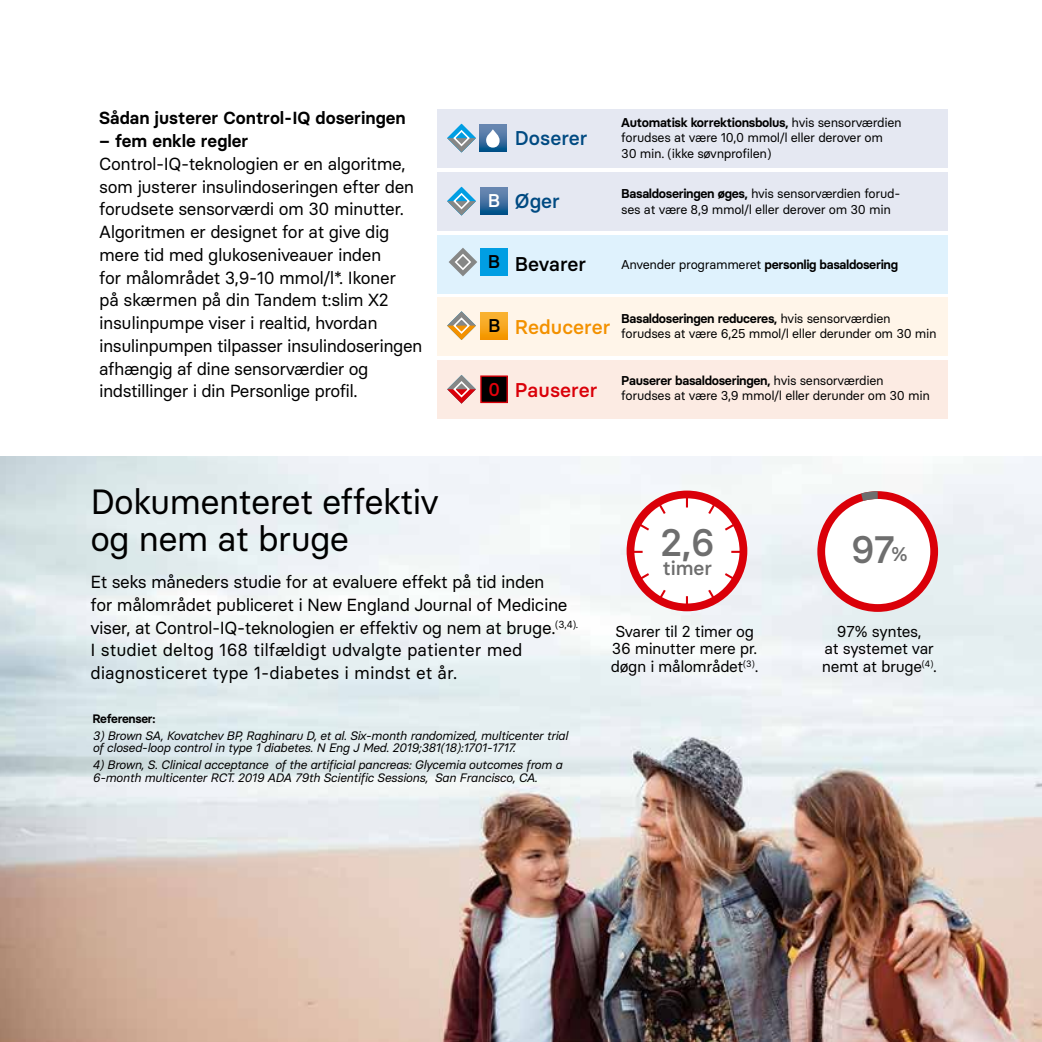
<style>
.page{position:relative;width:1042px;height:1042px;background:#fff}
.page>*{position:absolute;margin:0;border:0;box-sizing:border-box;transform-origin:0 0}
.t1{font:500 38.15px "Basier Circle";color:#6e6e6e}
.t2{font:35px/36.8px "Basier Circle";letter-spacing:-.025em;color:#000}
.t3{font:500 19.95px "Basier Circle";color:#004a82}
.t4{font:500 19.95px "Basier Circle";color:#f39100}
.t5{font:500 19.95px "Basier Circle";color:#da0009}
.t6{font:500 19.95px "Basier Circle";letter-spacing:-.005em;color:#000}
.t7{font:500 19.78px "Basier Circle";color:#6e6e6e}
.t8{font:500 18.38px "Basier Circle";color:#000}
.t9{font:500 18.38px "Basier Circle";color:#e3000b}
.t10{font:500 18.38px "Basier Circle";color:#fff}
.t11{font:17.5px/22.8px "Basier Circle";letter-spacing:-.025em;color:#000}
.t12{font:600 17.5px "Basier Circle";color:#000}
.t13{font:15.75px/17.5px "Basier Circle";letter-spacing:-.025em;color:#000;text-align:center}
.t14{font:12.78px/15.4px "Basier Circle";letter-spacing:-.025em;color:#000}
.t15{font:600 12.78px "Basier Circle";letter-spacing:-.025em;color:#000}
.t16{font:italic 12.25px/12.2px "Basier Circle";letter-spacing:-.025em;color:#000}
.t17{font:600 12.25px "Basier Circle";letter-spacing:-.025em;color:#000}
.s1{font-weight:600}
.s2{font-weight:400}
.s3{font-size:19.78px}
</style>
<div class="page">
<img style="left:0;top:456px;width:1042px;height:586px">
<div style="left:437px;top:297px;width:510px;height:59px;background:#fff5e9"></div>
<div style="left:437px;top:360px;width:510px;height:59px;background:#fcebe3"></div>
<div style="left:437px;top:235px;width:510px;height:58px;background:#dff2fd"></div>
<div style="left:437px;top:172px;width:510px;height:58px;background:#e5e8f2"></div>
<div style="left:437px;top:109px;width:510px;height:58px;background:#e5e8f2"></div>
<svg style="left:447px;top:124px;width:29px;height:28px"></svg>
<svg style="left:479px;top:125px;width:27px;height:27px"></svg>
<svg style="left:486px;top:129px;width:13px;height:19px"></svg>
<svg style="left:480px;top:312px;width:27px;height:27px"></svg>
<div style="left:481px;top:376px;width:26px;height:26px;background:#000"></div>
<div style="left:480px;top:375px;width:28px;height:28px;border:1px solid #da0009"></div>
<svg style="left:480px;top:188px;width:27px;height:27px"></svg>
<svg style="left:447px;top:311px;width:29px;height:29px"></svg>
<svg style="left:447px;top:375px;width:29px;height:29px"></svg>
<svg style="left:448px;top:248px;width:29px;height:28px"></svg>
<svg style="left:447px;top:187px;width:29px;height:28px"></svg>
<div style="left:480px;top:248px;width:27px;height:27px;background:#009ee3"></div>
<svg style="left:626px;top:490px;width:121px;height:121px"></svg>
<svg style="left:817px;top:487px;width:121px;height:125px"></svg>
<p class="t12" style="left:99px;top:107px;width:308px">Sådan justerer Control-IQ doseringen</p>
<p class="t12" style="left:99px;top:130px;width:151px">– fem enkle regler</p>
<p class="t11" style="left:99px;top:152px;width:325px">Control-IQ-teknologien er en algoritme, som justerer insulindoseringen efter den forudsete sensorværdi om 30 minutter.<br>Algoritmen er designet for at give dig mere tid med glukoseniveauer inden<br>for målområdet 3,9-10 mmol/l*. Ikoner<br>på skærmen på din Tandem t:slim X2 insulinpumpe viser i realtid, hvordan insulinpumpen tilpasser insulindoseringen afhængig af dine sensorværdier og indstillinger i din Personlige profil.</p>
<p class="t3" style="left:515px;top:126px;width:74px">Doserer</p>
<p class="t10" style="left:488px;top:189px;width:14px">B</p>
<p class="t3" style="left:515px;top:188px;width:47px">Øger</p>
<p class="t8" style="left:488px;top:250px;width:14px">B</p>
<p class="t6" style="left:515px;top:251px;width:73px">Bevarer</p>
<p class="t14" style="left:621px;top:114px;width:282px"><span class="s1">Automatisk korrektionsbolus,</span> hvis sensorværdien forudses at være 10,0 mmol/l eller derover om<br>30 min. (ikke søvnprofilen)</p>
<p class="t14" style="left:621px;top:186px;width:280px"><span class="s1">Basaldoseringen øges,</span> hvis sensorværdien forud&shy;ses at være 8,9 mmol/l eller derover om 30 min</p>
<p class="t15" style="left:621px;top:256px;width:278px"><span class="s2">Anvender programmeret</span> personlig basaldosering</p>
<p class="t8" style="left:488px;top:314px;width:14px">B</p>
<p class="t9" style="left:488px;top:378px;width:13px">0</p>
<p class="t4" style="left:515px;top:314px;width:97px">Reducerer</p>
<p class="t5" style="left:515px;top:377px;width:84px">Pauserer</p>
<p class="t14" style="left:621px;top:310px;width:317px"><span class="s1">Basaldoseringen reduceres,</span> hvis sensorværdien forudses at være 6,25 mmol/l eller derunder om 30 min</p>
<p class="t14" style="left:621px;top:372px;width:310px"><span class="s1">Pauserer basaldoseringen,</span> hvis sensorværdien forudses at være 3,9 mmol/l eller derunder om 30 min</p>
<h2 class="t2" style="left:90px;top:482px;width:350px">Dokumenteret effektiv og nem at bruge</h2>
<p class="t11" style="left:90px;top:570px;width:489px">Et seks måneders studie for at evaluere effekt på tid inden<br>for målområdet publiceret i New England Journal of Medicine viser, at Control-IQ-teknologien er effektiv og nem at bruge.<sup>(3,4).<br></sup>I studiet deltog 168 tilfældigt udvalgte patienter med diagnosticeret type 1-diabetes i mindst et år.</p>
<p class="t17" style="left:92px;top:711px;width:64px">Referenser:</p>
<p class="t16" style="left:92px;top:729px;width:477px">3) Brown SA, Kovatchev BP, Raghinaru D, et al. Six-month randomized, multicenter trial of closed-loop control in type 1 diabetes. N Eng J Med. 2019;381(18):1701-1717.</p>
<p class="t16" style="left:92px;top:759px;width:471px">4) Brown, S. Clinical acceptance of the artificial pancreas: Glycemia outcomes from a<br>6-month multicenter RCT. 2019 ADA 79th Scientific Sessions, San Francisco, CA.</p>
<h1 class="t1" style="left:660px;top:519px;width:56px">2,6</h1>
<p class="t7" style="left:663px;top:556px;width:51px">timer</p>
<p class="t13" style="left:611px;top:622px;width:149px;text-align:left">Svarer til 2 timer og<br>36 minutter mere pr. døgn i målområdet<sup>(3)</sup>.</p>
<h1 class="t1" style="left:851px;top:525px;width:58px">97<span class="s3">%</span></h1>
<p class="t13" style="left:822px;top:622px;width:117px">97% syntes,<br>at systemet var nemt at bruge<sup>(4)</sup>.</p>
</div>
